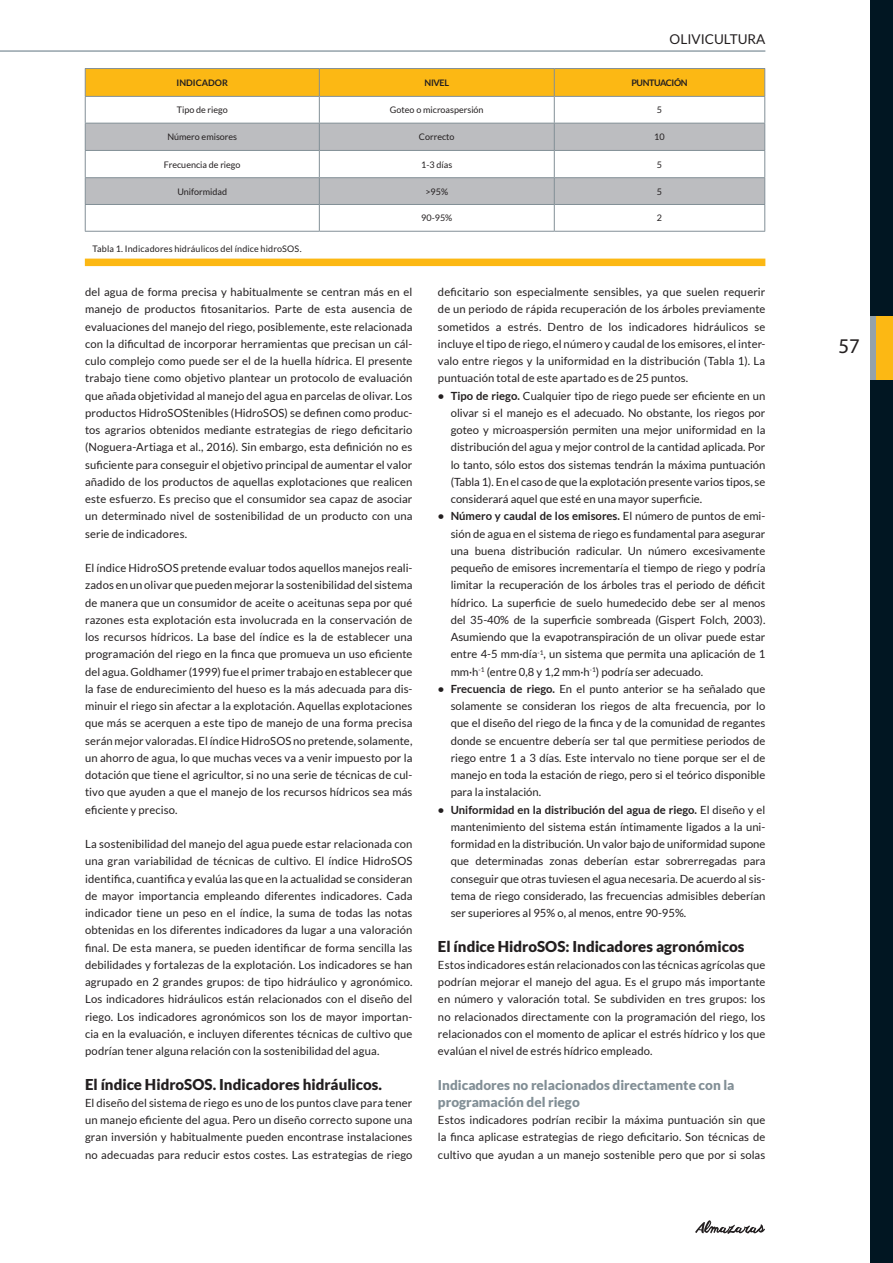
<style>
.page{position:relative;width:893px;height:1263px;background:#fff}
.page>*{position:absolute;margin:0;border:0;box-sizing:border-box;transform-origin:0 0}
.t1{font:21px "Myriad Pro";color:#231f20}
.T-ladillo{font:900 15px "Lato";color:#231f20}
.T-subladillo{font:900 13.5px/17.2px "Lato";color:#828f96}
.t2{font:13.5px "Lato";color:#231f20}
.T-text{font:11.25px/17.2px "Lato";letter-spacing:.005em;color:#231f20;text-align:justify}
.TABLA-text{font:9px "Lato";color:#231f20}
.T-Peu_inf{font:9px "Lato";letter-spacing:.015em;color:#231f20}
.TABLA-text-2{font:700 9px "Lato";letter-spacing:-.04em;color:#231f20}
.TABLA-text-3{font:700 9px "Lato";color:#231f20}
.s1{font-weight:700}
</style>
<div class="page">
<div style="left:870px;top:0;width:23px;height:1263px;background:#011622"></div>
<div style="left:870px;top:316px;width:6px;height:64px;background:#94a2aa"></div>
<div style="left:876px;top:316px;width:17px;height:64px;background:#fcb814"></div>
<hr style="left:0;top:50px;width:765px;height:2px;background:#94a2aa">
<hr style="left:85px;top:68px;width:234px;height:1px;background:#828f96">
<hr style="left:319px;top:68px;width:235px;height:1px;background:#828f96">
<hr style="left:554px;top:68px;width:211px;height:1px;background:#828f96">
<svg style="left:85px;top:69px;width:680px;height:162px"></svg>
<hr style="left:85px;top:231px;width:234px;height:1px;background:#828f96">
<hr style="left:319px;top:231px;width:235px;height:1px;background:#828f96">
<hr style="left:554px;top:231px;width:211px;height:1px;background:#828f96">
<div style="left:85px;top:259px;width:680px;height:7px;background:#fcb814"></div>
<svg style="left:695px;top:1220px;width:70px;height:14px"></svg>
<p class="t2" style="left:670px;top:32px;width:97px">OLIVICULTURA</p>
<p class="TABLA-text-3" style="left:177px;top:78px;width:53px">INDICADOR</p>
<p class="TABLA-text-2" style="left:425px;top:78px;width:26px">NIVEL</p>
<p class="TABLA-text-2" style="left:631px;top:78px;width:58px">PUNTUACIÓN</p>
<p class="TABLA-text" style="left:177px;top:105px;width:53px">Tipo de riego</p>
<p class="TABLA-text" style="left:390px;top:105px;width:95px">Goteo o microaspersión</p>
<p class="TABLA-text" style="left:657px;top:105px;width:7px">5</p>
<p class="TABLA-text" style="left:167px;top:132px;width:71px">Número emisores</p>
<p class="TABLA-text" style="left:419px;top:132px;width:37px">Correcto</p>
<p class="TABLA-text" style="left:654px;top:132px;width:12px">10</p>
<p class="TABLA-text" style="left:164px;top:159px;width:78px">Frecuencia de riego</p>
<p class="TABLA-text" style="left:421px;top:159px;width:33px">1-3 días</p>
<p class="TABLA-text" style="left:657px;top:159px;width:7px">5</p>
<p class="TABLA-text" style="left:177px;top:186px;width:51px">Uniformidad</p>
<p class="TABLA-text" style="left:425px;top:186px;width:24px">&gt;95%</p>
<p class="TABLA-text" style="left:657px;top:186px;width:7px">5</p>
<p class="TABLA-text" style="left:421px;top:213px;width:33px">90-95%</p>
<p class="TABLA-text" style="left:657px;top:213px;width:7px">2</p>
<p class="T-Peu_inf" style="left:92px;top:244px;width:211px">Tabla 1. Indicadores hidráulicos del índice hidroSOS.</p>
<p class="T-text" style="left:85px;top:283px;width:329px">del agua de forma precisa y habitualmente se centran más en el manejo de productos fitosanitarios. Parte de esta ausencia de evaluaciones del manejo del riego, posiblemente, este relacionada con la dificultad de incorporar herramientas que precisan un cál&shy;culo complejo como puede ser el de la huella hídrica. El presente trabajo tiene como objetivo plantear un protocolo de evaluación que añada objetividad al manejo del agua en parcelas de olivar. Los productos HidroSOStenibles (HidroSOS) se definen como produc&shy;tos agrarios obtenidos mediante estrategias de riego deficitario (Noguera-Artiaga et al., 2016). Sin embargo, esta definición no es suficiente para conseguir el objetivo principal de aumentar el valor añadido de los productos de aquellas explotaciones que realicen este esfuerzo. Es preciso que el consumidor sea capaz de asociar un determinado nivel de sostenibilidad de un producto con una serie de indicadores.</p>
<p class="T-text" style="left:85px;top:559px;width:329px">El índice HidroSOS pretende evaluar todos aquellos manejos reali&shy;zados en un olivar que pueden mejorar la sostenibilidad del sistema de manera que un consumidor de aceite o aceitunas sepa por qué razones esta explotación esta involucrada en la conservación de los recursos hídricos. La base del índice es la de establecer una programación del riego en la finca que promueva un uso eficiente del agua. Goldhamer (1999) fue el primer trabajo en establecer que la fase de endurecimiento del hueso es la más adecuada para dis&shy;minuir el riego sin afectar a la explotación. Aquellas explotaciones que más se acerquen a este tipo de manejo de una forma precisa serán mejor valoradas. El índice HidroSOS no pretende, solamente, un ahorro de agua, lo que muchas veces va a venir impuesto por la dotación que tiene el agricultor, si no una serie de técnicas de cul&shy;tivo que ayuden a que el manejo de los recursos hídricos sea más eficiente y preciso.</p>
<p class="T-text" style="left:85px;top:835px;width:329px">La sostenibilidad del manejo del agua puede estar relacionada con una gran variabilidad de técnicas de cultivo. El índice HidroSOS identifica, cuantifica y evalúa las que en la actualidad se consideran de mayor importancia empleando diferentes indicadores. Cada indicador tiene un peso en el índice, la suma de todas las notas obtenidas en los diferentes indicadores da lugar a una valoración final. De esta manera, se pueden identificar de forma sencilla las debilidades y fortalezas de la explotación. Los indicadores se han agrupado en 2 grandes grupos: de tipo hidráulico y agronómico.<br>Los indicadores hidráulicos están relacionados con el diseño del riego. Los indicadores agronómicos son los de mayor importan&shy;cia en la evaluación, e incluyen diferentes técnicas de cultivo que podrían tener alguna relación con la sostenibilidad del agua.</p>
<p class="T-ladillo" style="left:85px;top:1075px;width:299px">El índice HidroSOS. Indicadores hidráulicos.</p>
<p class="T-text" style="left:85px;top:1094px;width:329px">El diseño del sistema de riego es uno de los puntos clave para tener un manejo eficiente del agua. Pero un diseño correcto supone una gran inversión y habitualmente pueden encontrase instalaciones no adecuadas para reducir estos costes. Las estrategias de riego</p>
<p class="T-text" style="left:438px;top:283px;width:329px">deficitario son especialmente sensibles, ya que suelen requerir de un periodo de rápida recuperación de los árboles previamente sometidos a estrés. Dentro de los indicadores hidráulicos se incluye el tipo de riego, el número y caudal de los emisores, el inter&shy;valo entre riegos y la uniformidad en la distribución (Tabla 1). La puntuación total de este apartado es de 25 puntos.</p>
<p class="T-text" style="left:451px;top:387px;width:316px;text-indent:-13px"><span class="s1">• Tipo de riego.</span> Cualquier tipo de riego puede ser eficiente en un olivar si el manejo es el adecuado. No obstante, los riegos por goteo y microaspersión permiten una mejor uniformidad en la distribución del agua y mejor control de la cantidad aplicada. Por lo tanto, sólo estos dos sistemas tendrán la máxima puntuación (Tabla 1). En el caso de que la explotación presente varios tipos, se considerará aquel que esté en una mayor superficie.</p>
<p class="T-text" style="left:451px;top:508px;width:316px;text-indent:-13px"><span class="s1">• Número y caudal de los emisores.</span> El número de puntos de emi&shy;sión de agua en el sistema de riego es fundamental para asegurar una buena distribución radicular. Un número excesivamente pequeño de emisores incrementaría el tiempo de riego y podría limitar la recuperación de los árboles tras el periodo de déficit hídrico. La superficie de suelo humedecido debe ser al menos del 35-40% de la superficie sombreada (Gispert Folch, 2003).<br>Asumiendo que la evapotranspiración de un olivar puede estar entre 4-5 mm·día<sup>-1</sup>, un sistema que permita una aplicación de 1 mm·h<sup>-1</sup> (entre 0,8 y 1,2 mm·h<sup>-1</sup>) podría ser adecuado.</p>
<p class="T-text" style="left:451px;top:680px;width:316px;text-indent:-13px"><span class="s1">• Frecuencia de riego.</span> En el punto anterior se ha señalado que solamente se consideran los riegos de alta frecuencia, por lo que el diseño del riego de la finca y de la comunidad de regantes donde se encuentre debería ser tal que permitiese periodos de riego entre 1 a 3 días. Este intervalo no tiene porque ser el de manejo en toda la estación de riego, pero si el teórico disponible para la instalación.</p>
<p class="T-text" style="left:451px;top:801px;width:316px;text-indent:-13px"><span class="s1">• Uniformidad en la distribución del agua de riego.</span> El diseño y el mantenimiento del sistema están íntimamente ligados a la uni&shy;formidad en la distribución. Un valor bajo de uniformidad supone que determinadas zonas deberían estar sobrerregadas para conseguir que otras tuviesen el agua necesaria. De acuerdo al sis&shy;tema de riego considerado, las frecuencias admisibles deberían ser superiores al 95% o, al menos, entre 90-95%.</p>
<p class="T-ladillo" style="left:438px;top:937px;width:308px">El índice HidroSOS: Indicadores agronómicos</p>
<p class="T-text" style="left:438px;top:956px;width:329px">Estos indicadores están relacionados con las técnicas agrícolas que podrían mejorar el manejo del agua. Es el grupo más importante en número y valoración total. Se subdividen en tres grupos: los no relacionados directamente con la programación del riego, los relacionados con el momento de aplicar el estrés hídrico y los que evalúan el nivel de estrés hídrico empleado.</p>
<p class="T-subladillo" style="left:438px;top:1076px;width:298px">Indicadores no relacionados directamente con la programación del riego</p>
<p class="T-text" style="left:438px;top:1111px;width:329px">Estos indicadores podrían recibir la máxima puntuación sin que la finca aplicase estrategias de riego deficitario. Son técnicas de cultivo que ayudan a un manejo sostenible pero que por si solas</p>
<h1 class="t1" style="left:838px;top:333px;width:23px">57</h1>
</div>
